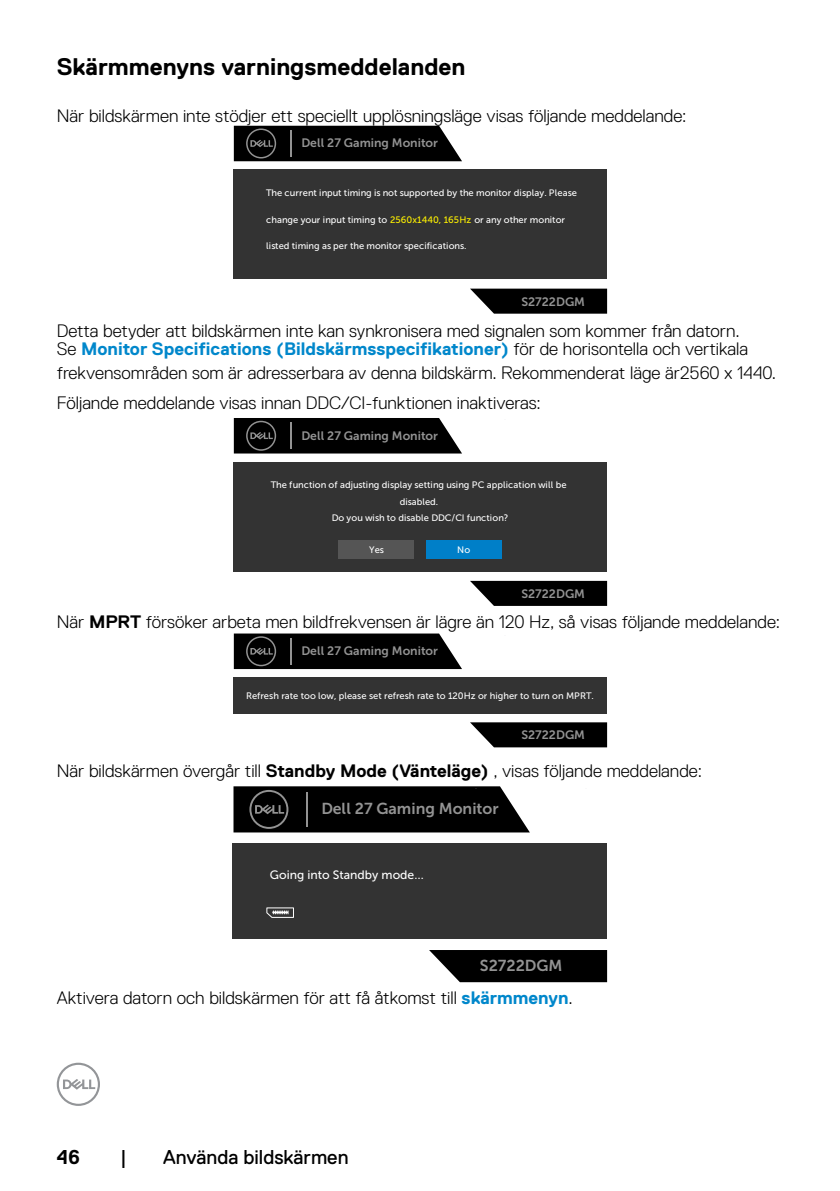
<style>
.page{position:relative;width:840px;height:1191px;background:#fff}
.page>*{position:absolute;margin:0;border:0;box-sizing:border-box;transform-origin:0 0}
.t1{font:700 24px "Dell Replica";color:#000}
.t2{font:20px "Dell Replica";color:#000}
.t3{font:700 20px "Dell Replica";color:#000}
.t4{font:300 18px/18px "Dell Replica";color:#000}
.t5{font:15.8px "Museo Sans For Dell 700";color:#939393}
.t6{font:12.2px "Museo Sans For Dell 700";color:#939393}
.t7{font:12.2px "Museo Sans For Dell 500";color:#fff}
.t8{font:9.4px/16.6px "Museo Sans For Dell 500";color:#fff;text-align:center}
.s1{color:#fff200}
.s2{font-weight:700;color:#0087cb}
.s3{font-weight:700}
</style>
<div class="page">
<svg style="left:57px;top:1062px;width:43px;height:44px"></svg>
<svg style="left:470px;top:289px;width:136px;height:25px;background:#191919"></svg>
<div style="left:233px;top:170px;width:373px;height:109px;background:#333"></div>
<svg style="left:234px;top:126px;width:228px;height:35px;background:#111"></svg>
<hr style="left:289px;top:130px;width:2px;height:27px;background:#939393">
<svg style="left:470px;top:581px;width:136px;height:25px;background:#171717"></svg>
<div style="left:233px;top:462px;width:373px;height:109px;background:#333"></div>
<div style="left:426px;top:540px;width:75px;height:19px;background:#007fc8"></div>
<div style="left:339px;top:540px;width:75px;height:19px;background:#555"></div>
<svg style="left:234px;top:418px;width:228px;height:35px;background:#111"></svg>
<hr style="left:289px;top:422px;width:2px;height:27px;background:#939393">
<svg style="left:470px;top:722px;width:136px;height:25px;background:#191919"></svg>
<div style="left:233px;top:677px;width:373px;height:37px;background:#333"></div>
<svg style="left:234px;top:633px;width:228px;height:36px;background:#131313"></svg>
<hr style="left:289px;top:638px;width:2px;height:26px;background:#939393">
<svg style="left:429px;top:950px;width:177px;height:32px;background:#161616"></svg>
<div style="left:233px;top:843px;width:373px;height:96px;background:#333"></div>
<svg style="left:266px;top:907px;width:28px;height:11px"></svg>
<svg style="left:233px;top:786px;width:296px;height:46px;background:#121212"></svg>
<hr style="left:306px;top:792px;width:2px;height:35px;background:#939393">
<h1 class="t1" style="left:57px;top:54px;width:410px">Skärmmenyns varningsmeddelanden</h1>
<p class="t4" style="left:57px;top:107px;width:631px">När bildskärmen inte stödjer ett speciellt upplösningsläge visas följande meddelande:</p>
<p class="t6" style="left:301px;top:136px;width:138px">Dell 27 Gaming Monitor</p>
<p class="t8" style="left:266px;top:185px;width:312px">The current input timing is not supported by the monitor display. Please</p>
<p class="t8" style="left:266px;top:211px;width:300px">change your input timing to <span class="s1">2560x1440, 165Hz</span> or any other monitor</p>
<p class="t8" style="left:266px;top:238px;width:201px">listed timing as per the monitor specifications.</p>
<p class="t6" style="left:521px;top:295px;width:65px">S2722DGM</p>
<p class="t4" style="left:57px;top:322px;width:692px">Detta betyder att bildskärmen inte kan synkronisera med signalen som kommer från datorn.<br>Se <span class="s2">Monitor Specifications (Bildskärmsspecifikationer)</span> för de horisontella och vertikala</p>
<p class="t4" style="left:57px;top:358px;width:720px;line-height:29.4px">frekvensområden som är adresserbara av denna bildskärm. Rekommenderat läge är2560 x 1440.<br>Följande meddelande visas innan DDC/CI-funktionen inaktiveras:</p>
<p class="t6" style="left:301px;top:428px;width:138px">Dell 27 Gaming Monitor</p>
<p class="t8" style="left:271px;top:476px;width:297px">The function of adjusting display setting using PC application will be disabled.<br>Do you wish to disable DDC/CI function?</p>
<p class="t8" style="left:369px;top:541px;width:16px">Yes</p>
<p class="t8" style="left:457px;top:541px;width:14px">No</p>
<p class="t6" style="left:521px;top:587px;width:65px">S2722DGM</p>
<p class="t4" style="left:57px;top:613px;width:724px">När <span class="s3">MPRT</span> försöker arbeta men bildfrekvensen är lägre än 120 Hz, så visas följande meddelande:</p>
<p class="t6" style="left:301px;top:644px;width:138px">Dell 27 Gaming Monitor</p>
<p class="t8" style="left:246px;top:687px;width:349px">Refresh rate too low, please set refresh rate to 120Hz or higher to turn on MPRT.</p>
<p class="t6" style="left:521px;top:728px;width:65px">S2722DGM</p>
<p class="t4" style="left:57px;top:762px;width:646px">När bildskärmen övergår till <span class="s3">Standby Mode (Vänteläge)</span> , visas följande meddelande:</p>
<p class="t5" style="left:321px;top:800px;width:179px">Dell 27 Gaming Monitor</p>
<p class="t7" style="left:270px;top:868px;width:155px">Going into Standby mode…</p>
<p class="t5" style="left:479px;top:957px;width:84px">S2722DGM</p>
<p class="t4" style="left:57px;top:988px;width:517px">Aktivera datorn och bildskärmen för att få åtkomst till <span class="s2">skärmmenyn</span>.</p>
<p class="t3" style="left:57px;top:1146px;width:25px">46</p>
<p class="t2" style="left:120px;top:1146px;width:8px">|</p>
<p class="t2" style="left:163px;top:1146px;width:186px">Använda bildskärmen</p>
</div>
